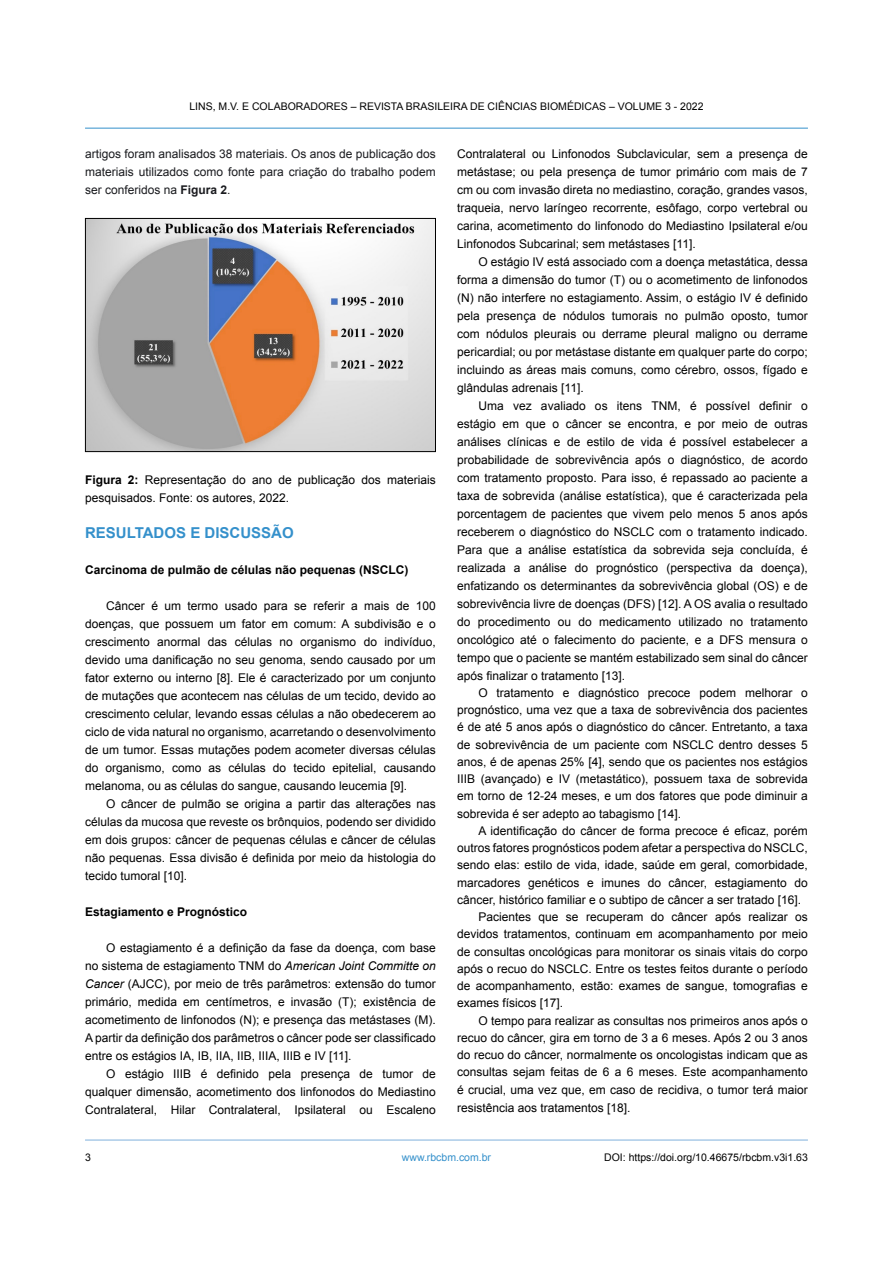
<style>
.page{position:relative;width:893px;height:1263px;background:#fff}
.page>*{position:absolute;margin:0;border:0;box-sizing:border-box;transform-origin:0 0}
.t1{font:700 15px "Arial";color:#3490cb}
.t2{font:12px/18px "Arial";color:#000;text-align:justify}
.t3{font:12px/18px "Arial";color:#1a1b1f;text-align:justify}
.t4{font:700 12px "Arial";color:#000}
.t5{font:10.5px "Arial";color:#000}
.t6{font:10.5px "Arial";color:#3490cb}
.s1{font-weight:700}
.s2{font-style:italic}
</style>
<div class="page">
<hr style="left:85px;top:128px;width:723px;height:1px;background:#3490cb">
<hr style="left:85px;top:1140px;width:723px;height:1px;background:#80b0dc">
<img style="left:87px;top:220px;width:347px;height:230px">
<div style="left:85px;top:218px;width:351px;height:234px;border:1px solid #000"></div>
<p class="t5" style="left:189px;top:100px;width:516px">LINS, M.V. E COLABORADORES – REVISTA BRASILEIRA DE CIÊNCIAS BIOMÉDICAS – VOLUME 3 - 2022</p>
<p class="t3" style="left:85px;top:144px;width:352px">artigos foram analisados 38 materiais. Os anos de publicação dos materiais utilizados como fonte para criação do trabalho podem ser conferidos na <span class="s1">Figura 2</span>.</p>
<p class="t2" style="left:85px;top:471px;width:352px"><span class="s1">Figura 2:</span> Representação do ano de publicação dos materiais pesquisados. Fonte: os autores, 2022.</p>
<p class="t1" style="left:85px;top:523px;width:210px">RESULTADOS E DISCUSSÃO</p>
<p class="t4" style="left:85px;top:562px;width:325px">Carcinoma de pulmão de células não pequenas (NSCLC)</p>
<p class="t2" style="left:85px;top:597px;width:352px;text-indent:21px">Câncer é um termo usado para se referir a mais de 100 doenças, que possuem um fator em comum: A subdivisão e o crescimento anormal das células no organismo do indivíduo, devido uma danificação no seu genoma, sendo causado por um fator externo ou interno [8]. Ele é caracterizado por um conjunto de mutações que acontecem nas células de um tecido, devido ao crescimento celular, levando essas células a não obedecerem ao ciclo de vida natural no organismo, acarretando o desenvolvimento de um tumor. Essas mutações podem acometer diversas células do organismo, como as células do tecido epitelial, causando melanoma, ou as células do sangue, causando leucemia [9].</p>
<p class="t2" style="left:85px;top:795px;width:352px;text-indent:21px">O câncer de pulmão se origina a partir das alterações nas células da mucosa que reveste os brônquios, podendo ser dividido em dois grupos: câncer de pequenas células e câncer de células não pequenas. Essa divisão é definida por meio da histologia do tecido tumoral [10].</p>
<p class="t4" style="left:85px;top:904px;width:164px">Estagiamento e Prognóstico</p>
<p class="t2" style="left:85px;top:939px;width:352px;text-indent:21px">O estagiamento é a definição da fase da doença, com base no sistema de estagiamento TNM do <span class="s2">American Joint Committe on Cancer</span> (AJCC), por meio de três parâmetros: extensão do tumor primário, medida em centímetros, e invasão (T); existência de acometimento de linfonodos (N); e presença das metástases (M).<br>A partir da definição dos parâmetros o câncer pode ser classificado entre os estágios IA, IB, IIA, IIB, IIIA, IIIB e IV [11].</p>
<p class="t2" style="left:85px;top:1065px;width:352px;text-indent:21px">O estágio IIIB é definido pela presença de tumor de qualquer dimensão, acometimento dos linfonodos do Mediastino Contralateral, Hilar Contralateral, Ipsilateral ou Escaleno</p>
<p class="t2" style="left:457px;top:144px;width:352px">Contralateral ou Linfonodos Subclavicular, sem a presença de metástase; ou pela presença de tumor primário com mais de 7 cm ou com invasão direta no mediastino, coração, grandes vasos, traqueia, nervo laríngeo recorrente, esôfago, corpo vertebral ou carina, acometimento do linfonodo do Mediastino Ipsilateral e/ou Linfonodos Subcarinal; sem metástases [11].</p>
<p class="t2" style="left:457px;top:252px;width:352px;text-indent:21px">O estágio IV está associado com a doença metastática, dessa forma a dimensão do tumor (T) ou o acometimento de linfonodos (N) não interfere no estagiamento. Assim, o estágio IV é definido pela presença de nódulos tumorais no pulmão oposto, tumor com nódulos pleurais ou derrame pleural maligno ou derrame pericardial; ou por metástase distante em qualquer parte do corpo; incluindo as áreas mais comuns, como cérebro, ossos, fígado e glândulas adrenais [11].</p>
<p class="t2" style="left:457px;top:396px;width:352px;text-indent:21px">Uma vez avaliado os itens TNM, é possível definir o estágio em que o câncer se encontra, e por meio de outras análises clínicas e de estilo de vida é possível estabelecer a probabilidade de sobrevivência após o diagnóstico, de acordo com tratamento proposto. Para isso, é repassado ao paciente a taxa de sobrevida (análise estatística), que é caracterizada pela porcentagem de pacientes que vivem pelo menos 5 anos após receberem o diagnóstico do NSCLC com o tratamento indicado.<br>Para que a análise estatística da sobrevida seja concluída, é realizada a análise do prognóstico (perspectiva da doença), enfatizando os determinantes da sobrevivência global (OS) e de sobrevivência livre de doenças (DFS) [12]. A OS avalia o resultado do procedimento ou do medicamento utilizado no tratamento oncológico até o falecimento do paciente, e a DFS mensura o tempo que o paciente se mantém estabilizado sem sinal do câncer após finalizar o tratamento [13].</p>
<p class="t2" style="left:457px;top:684px;width:352px;line-height:17.2px;text-indent:21px">O tratamento e diagnóstico precoce podem melhorar o prognóstico, uma vez que a taxa de sobrevivência dos pacientes é de até 5 anos após o diagnóstico do câncer. Entretanto, a taxa de sobrevivência de um paciente com NSCLC dentro desses 5 anos, é de apenas 25% [4], sendo que os pacientes nos estágios IIIB (avançado) e IV (metastático), possuem taxa de sobrevida em torno de 12-24 meses, e um dos fatores que pode diminuir a sobrevida é ser adepto ao tabagismo [14].</p>
<p class="t2" style="left:478px;top:822px;width:331px">A identificação do câncer de forma precoce é eficaz, porém</p>
<p class="t2" style="left:457px;top:839px;width:352px">outros fatores prognósticos podem afetar a perspectiva do NSCLC,</p>
<p class="t2" style="left:457px;top:856px;width:352px">sendo elas: estilo de vida, idade, saúde em geral, comorbidade,</p>
<p class="t2" style="left:457px;top:873px;width:352px">marcadores genéticos e imunes do câncer, estagiamento do</p>
<p class="t2" style="left:457px;top:891px;width:346px">câncer, histórico familiar e o subtipo de câncer a ser tratado [16].</p>
<p class="t2" style="left:478px;top:908px;width:331px">Pacientes que se recuperam do câncer após realizar os</p>
<p class="t2" style="left:457px;top:925px;width:352px">devidos tratamentos, continuam em acompanhamento por meio</p>
<p class="t2" style="left:457px;top:942px;width:352px">de consultas oncológicas para monitorar os sinais vitais do corpo</p>
<p class="t2" style="left:457px;top:960px;width:352px">após o recuo do NSCLC. Entre os testes feitos durante o período</p>
<p class="t2" style="left:457px;top:977px;width:352px">de acompanhamento, estão: exames de sangue, tomografias e</p>
<p class="t2" style="left:457px;top:994px;width:108px">exames físicos [17].</p>
<p class="t2" style="left:478px;top:1011px;width:331px">O tempo para realizar as consultas nos primeiros anos após o</p>
<p class="t2" style="left:457px;top:1029px;width:352px">recuo do câncer, gira em torno de 3 a 6 meses. Após 2 ou 3 anos</p>
<p class="t2" style="left:457px;top:1046px;width:352px">do recuo do câncer, normalmente os oncologistas indicam que as</p>
<p class="t2" style="left:457px;top:1063px;width:352px">consultas sejam feitas de 6 a 6 meses. Este acompanhamento</p>
<p class="t2" style="left:457px;top:1080px;width:352px">é crucial, uma vez que, em caso de recidiva, o tumor terá maior</p>
<p class="t2" style="left:457px;top:1098px;width:175px">resistência aos tratamentos [18].</p>
<p class="t5" style="left:85px;top:1150px;width:7px">3</p>
<p class="t6" style="left:402px;top:1151px;width:91px">www.rbcbm.com.br</p>
<p class="t5" style="left:604px;top:1151px;width:205px">DOI: https://doi.org/10.46675/rbcbm.v3i1.63</p>
</div>
